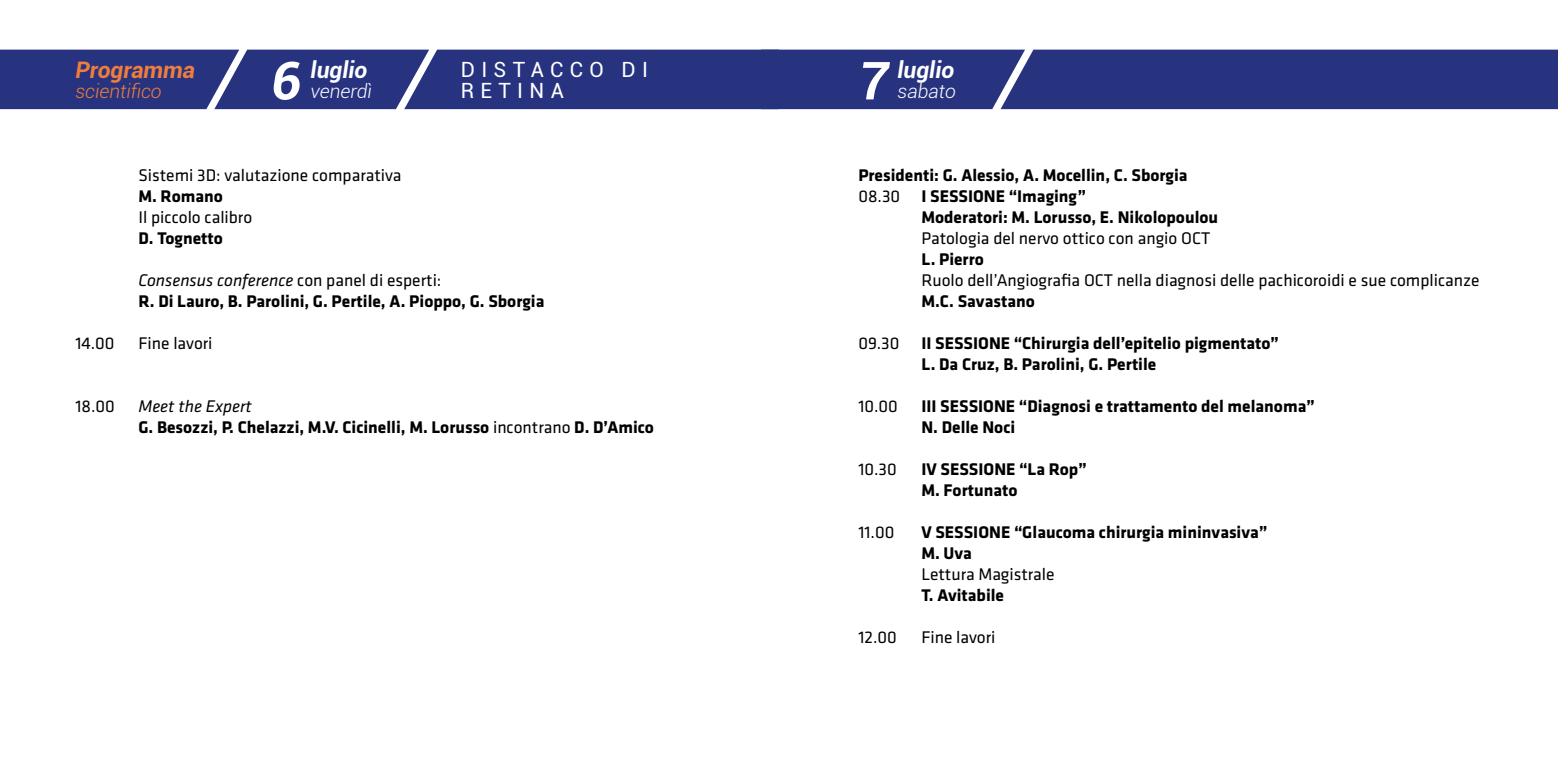
<style>
.page{position:relative;width:1558px;height:779px;background:#fff}
.page>*{position:absolute;margin:0;border:0;box-sizing:border-box;transform-origin:0 0}
.t1{font:italic 700 52.5px "Roboto";color:#fff}
.t2{font:italic 700 22.75px "Roboto";color:#fff}
.t3{font:italic 700 22.75px "Roboto";color:#ef7d3c}
.t4{font:21px/21px "Roboto";letter-spacing:.3em;color:#fff}
.t5{font:italic 300 19.25px "Roboto";color:#fff}
.t6{font:italic 300 19.25px "Roboto";color:#ef7d3c}
.t7{font:700 17.5px/21px "Klavika";color:#000}
.t8{font:17.5px "Klavika";color:#000}
.s1{font-weight:400;font-style:italic}
.s2{font-weight:400}
</style>
<div class="page">
<div style="left:0;top:50px;width:1558px;height:59px;background:#283380"></div>
<h2 class="t3" style="left:75px;top:54px;width:121px">Programma</h2>
<p class="t6" style="left:75px;top:77px;width:88px">scientifico</p>
<h2 class="t2" style="left:311px;top:54px;width:58px">luglio</h2>
<p class="t5" style="left:311px;top:77px;width:63px">venerdì</p>
<h1 class="t1" style="left:271px;top:44px;width:32px">6</h1>
<h1 class="t1" style="left:858px;top:44px;width:32px">7</h1>
<p class="t4" style="left:461px;top:58px;width:189px">DISTACCO DI<br>RETINA</p>
<h2 class="t2" style="left:897px;top:54px;width:58px">luglio</h2>
<p class="t5" style="left:897px;top:77px;width:60px">sabato</p>
<p class="t8" style="left:138px;top:166px;width:264px">Sistemi 3D: valutazione comparativa</p>
<p class="t7" style="left:138px;top:186px;width:86px">M. Romano</p>
<p class="t8" style="left:138px;top:208px;width:115px">Il piccolo calibro</p>
<p class="t7" style="left:138px;top:228px;width:86px">D. Tognetto</p>
<p class="t7" style="left:138px;top:270px;width:407px"><span class="s1">Consensus conference</span> <span class="s2">con panel di esperti:<br></span>R. Di Lauro, B. Parolini, G. Pertile, A. Pioppo, G. Sborgia</p>
<p class="t8" style="left:75px;top:334px;width:41px">14.00</p>
<p class="t8" style="left:138px;top:334px;width:76px">Fine lavori</p>
<p class="t8" style="left:75px;top:397px;width:41px">18.00</p>
<p class="t7" style="left:138px;top:396px;width:517px"><span class="s1">Meet the Expert<br></span>G. Besozzi, P. Chelazzi, M.V. Cicinelli, M. Lorusso <span class="s2">incontrano</span> D. D’Amico</p>
<p class="t7" style="left:858px;top:165px;width:331px">Presidenti: G. Alessio, A. Mocellin, C. Sborgia<br><span class="s2">08.30</span> I SESSIONE “Imaging”</p>
<p class="t7" style="left:921px;top:207px;width:298px">Moderatori: M. Lorusso, E. Nikolopoulou</p>
<p class="t8" style="left:921px;top:229px;width:290px">Patologia del nervo ottico con angio OCT</p>
<p class="t7" style="left:921px;top:249px;width:64px">L. Pierro</p>
<p class="t8" style="left:921px;top:271px;width:560px">Ruolo dell’Angiografia OCT nella diagnosi delle pachicoroidi e sue complicanze</p>
<p class="t7" style="left:921px;top:291px;width:115px">M.C. Savastano</p>
<p class="t8" style="left:858px;top:334px;width:42px">09.30</p>
<p class="t7" style="left:921px;top:333px;width:359px">II SESSIONE “Chirurgia dell’epitelio pigmentato”<br>L. Da Cruz, B. Parolini, G. Pertile</p>
<p class="t8" style="left:858px;top:397px;width:41px">10.00</p>
<p class="t7" style="left:921px;top:396px;width:395px">III SESSIONE “Diagnosi e trattamento del melanoma”<br>N. Delle Noci</p>
<p class="t8" style="left:858px;top:460px;width:40px">10.30</p>
<p class="t7" style="left:921px;top:459px;width:167px">IV SESSIONE “La Rop”<br>M. Fortunato</p>
<p class="t8" style="left:858px;top:523px;width:38px">11.00</p>
<p class="t7" style="left:921px;top:522px;width:347px">V SESSIONE “Glaucoma chirurgia mininvasiva”<br>M. Uva</p>
<p class="t8" style="left:921px;top:565px;width:135px">Lettura Magistrale</p>
<p class="t7" style="left:921px;top:585px;width:84px">T. Avitabile</p>
<p class="t8" style="left:858px;top:628px;width:40px">12.00</p>
<p class="t8" style="left:921px;top:628px;width:76px">Fine lavori</p>
</div>
